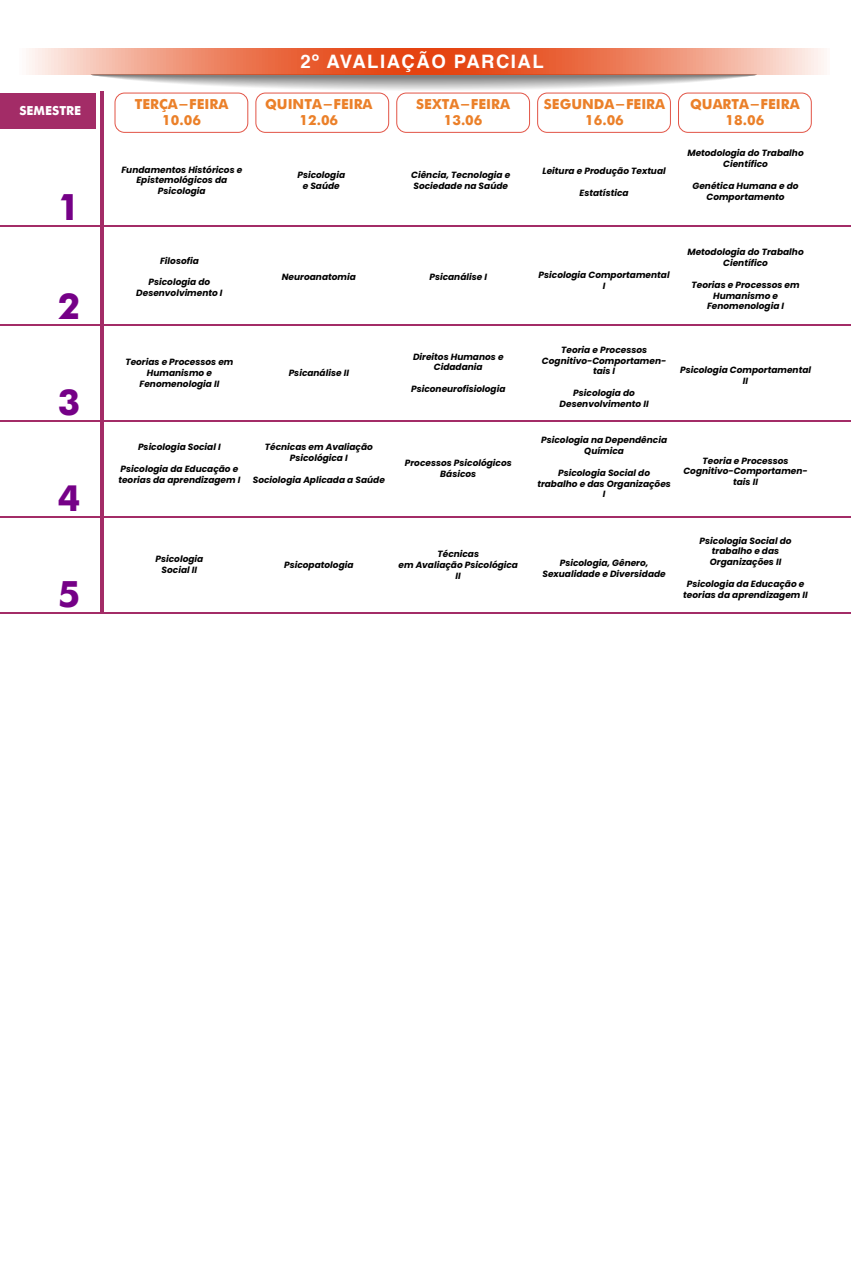
<style>
.page{position:relative;width:851px;height:1276px;background:#fff}
.page>*{position:absolute;margin:0;border:0;box-sizing:border-box;transform-origin:0 0}
.t1{font:700 36px "Futura";color:#750087}
.t2{font:700 18.6px "Helvetica";letter-spacing:.08em;color:#fff}
.t3{font:700 13.8px/16.5px "Futura";color:#eb8029;text-align:center}
.t4{font:700 12.3px "Futura";color:#fff}
.t5{font:italic 700 9px/10.8px "Poppins";color:#000;text-align:center}
</style>
<div class="page">
<svg style="left:92px;top:75px;width:664px;height:15px"></svg>
<svg style="left:29px;top:48px;width:795px;height:27px;background:#ed8666"></svg>
<div style="left:114px;top:93px;width:134px;height:40px;border:1px solid #e25446;border-radius:10px"></div>
<div style="left:255px;top:93px;width:134px;height:40px;border:1px solid #e25446;border-radius:10px"></div>
<div style="left:396px;top:93px;width:134px;height:40px;border:1px solid #e25446;border-radius:10px"></div>
<div style="left:537px;top:93px;width:133px;height:40px;border:1px solid #e25446;border-radius:10px"></div>
<div style="left:678px;top:93px;width:133px;height:40px;border:1px solid #e25446;border-radius:10px"></div>
<hr style="left:0;top:225px;width:850px;height:1px;background:#a32c67">
<div style="left:0;top:93px;width:95px;height:35px;background:#a32c67"></div>
<hr style="left:0;top:324px;width:850px;height:1px;background:#a32c67">
<hr style="left:0;top:420px;width:850px;height:1px;background:#a32c67">
<hr style="left:0;top:516px;width:850px;height:1px;background:#a32c67">
<hr style="left:0;top:612px;width:850px;height:1px;background:#a32c67">
<hr style="left:101px;top:91px;width:3px;height:521px;background:#a32c67">
<h3 class="t4" style="left:19px;top:102px;width:63px">SEMESTRE</h3>
<h1 class="t1" style="left:58px;top:180px;width:24px">1</h1>
<h2 class="t2" style="left:300px;top:47px;width:245px">2º AVALIAÇÃO PARCIAL</h2>
<h3 class="t3" style="left:135px;top:94px;width:95px">TERÇA-FEIRA<br>10.06</h3>
<h3 class="t3" style="left:265px;top:94px;width:109px">QUINTA-FEIRA<br>12.06</h3>
<h3 class="t3" style="left:416px;top:94px;width:95px">SEXTA-FEIRA<br>13.06</h3>
<h3 class="t3" style="left:544px;top:94px;width:123px">SEGUNDA-FEIRA<br>16.06</h3>
<h3 class="t3" style="left:690px;top:94px;width:111px">QUARTA-FEIRA<br>18.06</h3>
<p class="t5" style="left:121px;top:164px;width:122px">Fundamentos Históricos e<br>Epistemológicos da<br>Psicologia</p>
<p class="t5" style="left:297px;top:169px;width:49px">Psicologia e Saúde</p>
<p class="t5" style="left:411px;top:169px;width:101px;text-align:left">Ciência, Tecnologia e<br>Sociedade na Saúde</p>
<p class="t5" style="left:542px;top:165px;width:125px">Leitura e Produção Textual</p>
<p class="t5" style="left:579px;top:187px;width:51px">Estatística</p>
<p class="t5" style="left:687px;top:148px;width:118px">Metodologia do Trabalho<br>Científico</p>
<p class="t5" style="left:692px;top:180px;width:107px">Genética Humana e do<br>Comportamento</p>
<p class="t5" style="left:687px;top:247px;width:118px">Metodologia do Trabalho<br>Científico</p>
<p class="t5" style="left:691px;top:279px;width:110px">Teorias e Processos em<br>Humanismo e</p>
<p class="t5" style="left:160px;top:255px;width:40px">Filosofia</p>
<p class="t5" style="left:136px;top:277px;width:88px">Psicologia do<br>Desenvolvimento I</p>
<p class="t5" style="left:538px;top:270px;width:132px">Psicologia Comportamental<br>I</p>
<p class="t5" style="left:282px;top:271px;width:75px">Neuroanatomia</p>
<p class="t5" style="left:429px;top:271px;width:59px">Psicanálise I</p>
<h1 class="t1" style="left:58px;top:279px;width:24px">2</h1>
<p class="t5" style="left:707px;top:301px;width:79px">Fenomenologia I</p>
<h1 class="t1" style="left:58px;top:375px;width:24px">3</h1>
<h1 class="t1" style="left:58px;top:471px;width:24px">4</h1>
<p class="t5" style="left:125px;top:356px;width:110px">Teorias e Processos em<br>Humanismo e<br>Fenomenologia II</p>
<p class="t5" style="left:288px;top:367px;width:62px">Psicanálise II</p>
<p class="t5" style="left:138px;top:442px;width:84px">Psicologia Social I</p>
<p class="t5" style="left:118px;top:463px;width:123px;text-align:left">Psicologia da Educação e teorias da aprendizagem I</p>
<p class="t5" style="left:265px;top:442px;width:109px">Técnicas em Avaliação<br>Psicológica I</p>
<p class="t5" style="left:253px;top:474px;width:134px">Sociologia Aplicada a Saúde</p>
<p class="t5" style="left:413px;top:351px;width:92px">Direitos Humanos e<br>Cidadania</p>
<p class="t5" style="left:411px;top:383px;width:96px">Psiconeurofisiologia</p>
<p class="t5" style="left:405px;top:458px;width:108px">Processos Psicológicos<br>Básicos</p>
<p class="t5" style="left:542px;top:344px;width:126px">Teoria e Processos<br>Cognitivo-Comportamen&shy;tais I</p>
<p class="t5" style="left:559px;top:387px;width:90px">Psicologia do<br>Desenvolvimento II</p>
<p class="t5" style="left:680px;top:364px;width:132px">Psicologia Comportamental<br>II</p>
<p class="t5" style="left:541px;top:435px;width:127px">Psicologia na Dependência<br>Química</p>
<p class="t5" style="left:537px;top:467px;width:135px">Psicologia Social do trabalho e das Organizações<br>I</p>
<p class="t5" style="left:683px;top:455px;width:126px">Teoria e Processos<br>Cognitivo-Comportamen&shy;tais II</p>
<p class="t5" style="left:699px;top:535px;width:93px">Psicologia Social do trabalho e das<br>Organizações II</p>
<p class="t5" style="left:686px;top:578px;width:119px">Psicologia da Educação e</p>
<p class="t5" style="left:155px;top:554px;width:49px">Psicologia<br>Social II</p>
<p class="t5" style="left:284px;top:559px;width:71px">Psicopatologia</p>
<p class="t5" style="left:398px;top:548px;width:121px">Técnicas<br>em Avaliação Psicológica<br>II</p>
<p class="t5" style="left:542px;top:558px;width:125px">Psicologia, Gênero,<br>Sexualidade e Diversidade</p>
<h1 class="t1" style="left:58px;top:567px;width:24px">5</h1>
<p class="t5" style="left:683px;top:589px;width:126px">teorias da aprendizagem II</p>
</div>
